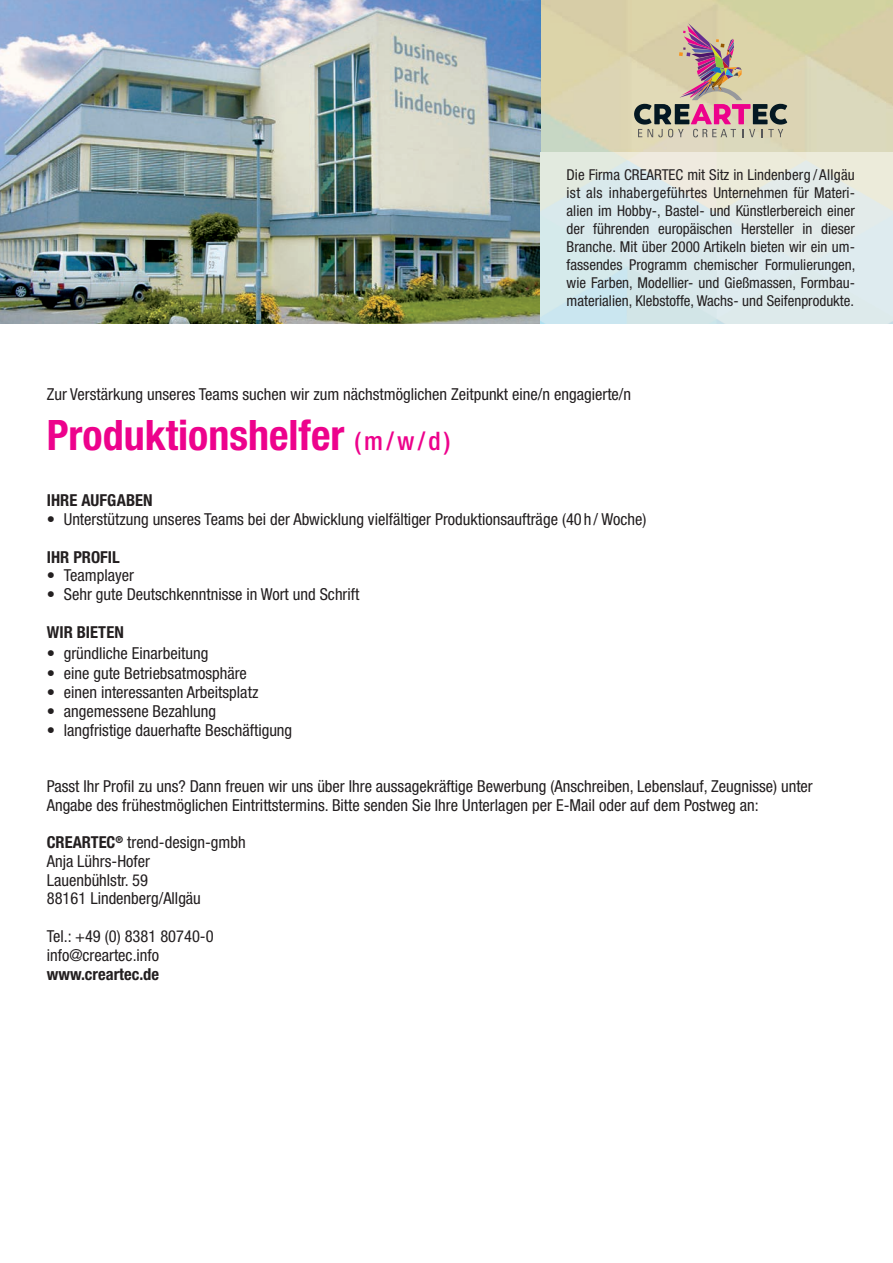
<style>
.page{position:relative;width:893px;height:1263px;background:#fff}
.page>*{position:absolute;margin:0;border:0;box-sizing:border-box;transform-origin:0 0}
.t1{font:700 condensed 42px "Helvetica Neue LT Std";color:#ed028c}
.t2{font:condensed 16.5px/18.8px "Helvetica Neue LT Std";color:#231f20}
.t3{font:700 condensed 16.5px "Helvetica Neue LT Std";color:#231f20}
.t4{font:condensed 15px/18px "Helvetica Neue LT Std";color:#231f20;text-align:justify}
.s1{font-weight:500;font-size:25.5px}
.s2{font-weight:700}
</style>
<div class="page">
<img style="left:0;top:0;width:893px;height:323px">
<svg style="left:634px;top:23px;width:153px;height:114px;background:#c4b09d"></svg>
<img style="left:540px;top:152px;width:353px;height:171px">
<p class="t4" style="left:567px;top:166px;width:290px">Die Firma CREARTEC mit Sitz in Lindenberg / Allgäu ist als inhabergeführtes Unternehmen für Materi&shy;alien im Hobby-, Bastel- und Künstlerbereich einer der führenden europäischen Hersteller in dieser Branche. Mit über 2000 Artikeln bieten wir ein um&shy;fassendes Programm chemischer Formulierungen, wie Farben, Modellier- und Gießmassen, Formbau&shy;materialien, Klebstoffe, Wachs- und Seifenprodukte.</p>
<p class="t2" style="left:47px;top:384px;width:586px">Zur Verstärkung unseres Teams suchen wir zum nächstmöglichen Zeitpunkt eine/n engagierte/n</p>
<h1 class="t1" style="left:47px;top:410px;width:405px">Produktionshelfer <span class="s1">( m / w / d )</span></h1>
<p class="t3" style="left:47px;top:491px;width:107px">IHRE AUFGABEN</p>
<p class="t2" style="left:47px;top:510px;width:601px">• Unterstützung unseres Teams bei der Abwicklung vielfältiger Produktionsaufträge (40 h / Woche)</p>
<p class="t3" style="left:47px;top:547px;width:75px">IHR PROFIL</p>
<p class="t2" style="left:47px;top:566px;width:89px">• Teamplayer</p>
<p class="t2" style="left:47px;top:585px;width:314px">• Sehr gute Deutschkenntnisse in Wort und Schrift</p>
<p class="t3" style="left:47px;top:622px;width:79px">WIR BIETEN</p>
<p class="t2" style="left:47px;top:643px;width:163px">• gründliche Einarbeitung</p>
<p class="t2" style="left:47px;top:664px;width:202px">• eine gute Betriebsatmosphäre</p>
<p class="t2" style="left:47px;top:683px;width:213px">• einen interessanten Arbeitsplatz</p>
<p class="t2" style="left:47px;top:701px;width:171px">• angemessene Bezahlung</p>
<p class="t2" style="left:47px;top:720px;width:247px">• langfristige dauerhafte Beschäftigung</p>
<p class="t2" style="left:47px;top:776px;width:768px">Passt Ihr Profil zu uns? Dann freuen wir uns über Ihre aussagekräftige Bewerbung (Anschreiben, Lebenslauf, Zeugnisse) unter<br>Angabe des frühestmöglichen Eintrittstermins. Bitte senden Sie Ihre Unterlagen per E-Mail oder auf dem Postweg an:</p>
<p class="t2" style="left:47px;top:833px;width:200px"><span class="s2">CREARTEC</span><sup>®</sup> trend-design-gmbh<br>Anja Lührs-Hofer<br>Lauenbühlstr. 59<br>88161 Lindenberg/Allgäu</p>
<p class="t2" style="left:47px;top:926px;width:168px">Tel.: +49 (0) 8381 80740-0 info@creartec.info</p>
<p class="t3" style="left:47px;top:965px;width:114px">www.creartec.de</p>
</div>
